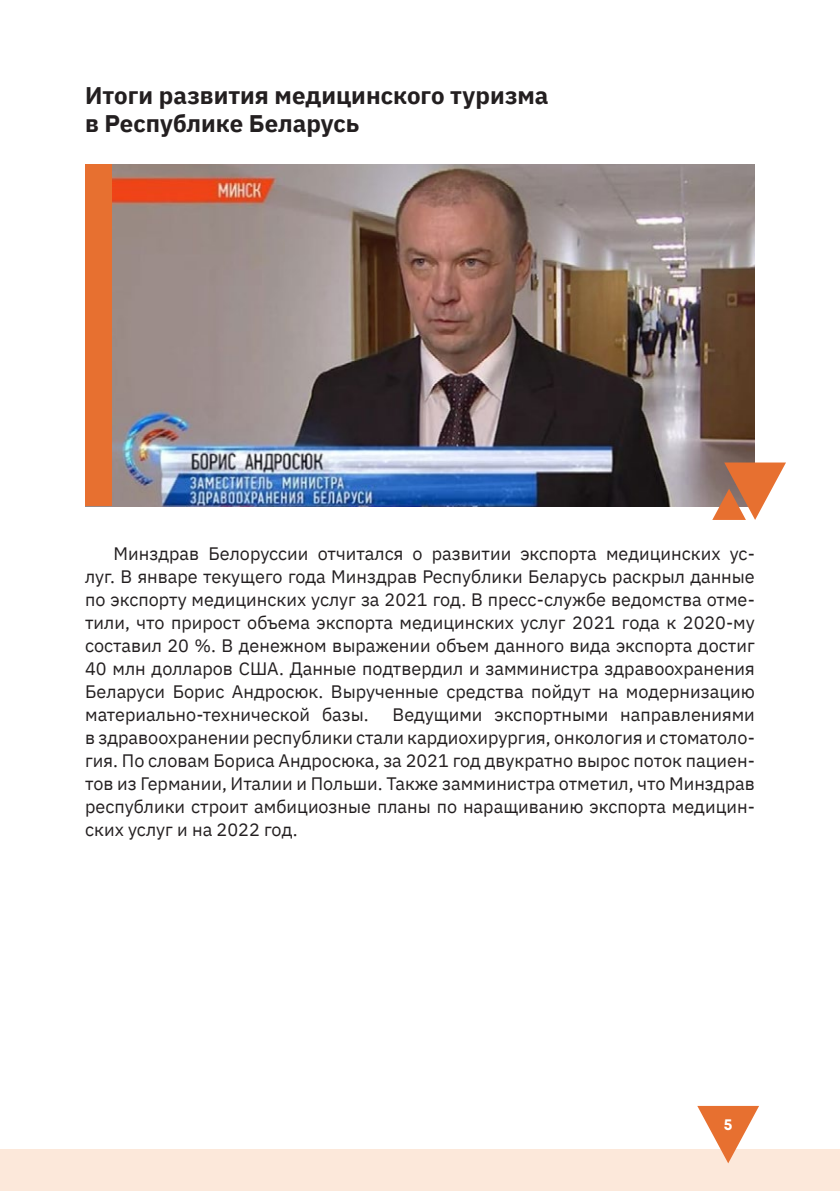
<style>
.page{position:relative;width:840px;height:1191px;background:#fff}
.page>*{position:absolute;margin:0;border:0;box-sizing:border-box;transform-origin:0 0}
.подзаг{font:700 24px/28px "IBM Plex Sans";color:#231f20}
.набор{font:18px/23px "IBM Plex Sans";color:#231f20;text-align:justify}
.t1{font:700 16px "Mont";color:#fff}
</style>
<div class="page">
<div style="left:0;top:1149px;width:839px;height:42px;background:#fce8da"></div>
<svg style="left:697px;top:1106px;width:61px;height:57px"></svg>
<img style="left:112px;top:164px;width:642px;height:342px">
<svg style="left:711px;top:462px;width:74px;height:58px"></svg>
<div style="left:85px;top:164px;width:27px;height:342px;background:#e77030"></div>
<p class="подзаг" style="left:85px;top:79px;width:464px">Итоги развития медицинского туризма в Республике Беларусь</p>
<p class="набор" style="left:85px;top:540px;width:670px;text-indent:28px">Минздрав Белоруссии отчитался о развитии экспорта медицинских ус&shy;луг. В январе текущего года Минздрав Республики Беларусь раскрыл данные по экспорту медицинских услуг за 2021 год. В пресс-службе ведомства отме&shy;тили, что прирост объема экспорта медицинских услуг 2021 года к 2020-му составил 20 %. В денежном выражении объем данного вида экспорта достиг 40 млн долларов США. Данные подтвердил и замминистра здравоохранения Беларуси Борис Андросюк. Вырученные средства пойдут на модернизацию материально-технической базы.</p>
<p class="набор" style="left:85px;top:701px;width:670px;text-indent:307px">Ведущими экспортными направлениями в здравоохранении республики стали кардиохирургия, онкология и стоматоло&shy;гия. По словам Бориса Андросюка, за 2021 год двукратно вырос поток пациен&shy;тов из Германии, Италии и Польши. Также замминистра отметил, что Минздрав республики строит амбициозные планы по наращиванию экспорта медицин&shy;ских услуг и на 2022 год.</p>
<p class="t1" style="left:723px;top:1114px;width:10px">5</p>
</div>
